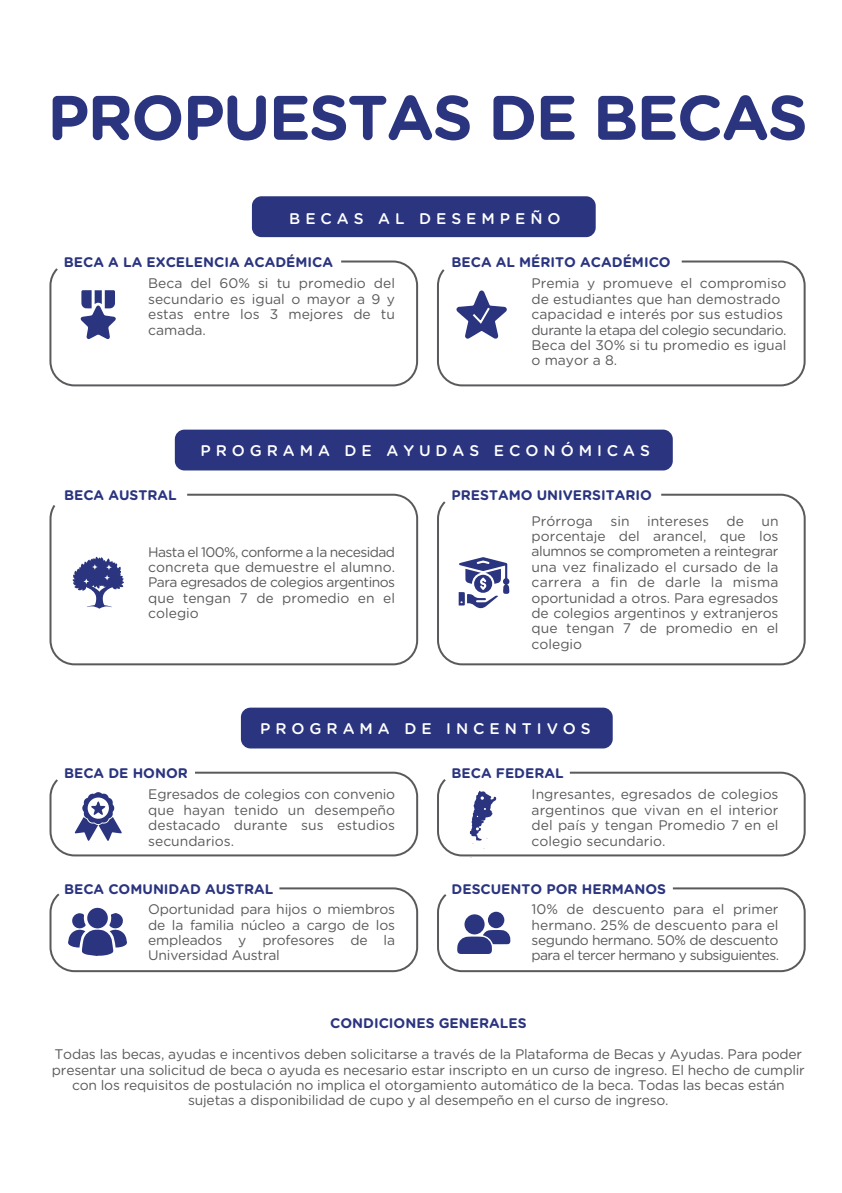
<style>
.page{position:relative;width:842px;height:1193px;background:#fff}
.page>*{position:absolute;margin:0;border:0;box-sizing:border-box;transform-origin:0 0}
.t1{font:700 62.8px "Gotham Rounded";letter-spacing:-.03em;color:#2a347f}
.t2{font:500 15.4px "Gotham Rounded";letter-spacing:.32em;color:#fff}
.t3{font:13.8px/15.4px "Gotham Rounded";letter-spacing:-.015em;color:#5a595c;text-align:justify}
.t4{font:700 13.8px "Gotham Rounded";color:#2a347f}
</style>
<div class="page">
<div style="left:175px;top:429px;width:497px;height:41px;background:#2a347f;border-radius:10px"></div>
<div style="left:241px;top:707px;width:371px;height:41px;background:#2a347f;border-radius:10px"></div>
<div style="left:252px;top:196px;width:343px;height:41px;background:#2a347f;border-radius:10px"></div>
<svg style="left:49px;top:260px;width:370px;height:127px"></svg>
<svg style="left:437px;top:260px;width:369px;height:127px"></svg>
<svg style="left:49px;top:493px;width:370px;height:173px"></svg>
<svg style="left:437px;top:493px;width:369px;height:173px"></svg>
<svg style="left:49px;top:771px;width:370px;height:86px"></svg>
<svg style="left:437px;top:771px;width:369px;height:86px"></svg>
<svg style="left:49px;top:887px;width:370px;height:86px"></svg>
<svg style="left:437px;top:887px;width:369px;height:86px"></svg>
<h1 class="t1" style="left:47px;top:71px;width:761px">PROPUESTAS DE BECAS</h1>
<p class="t2" style="left:289px;top:207px;width:273px">BECAS AL DESEMPEÑO</p>
<p class="t4" style="left:64px;top:252px;width:270px">BECA A LA EXCELENCIA ACADÉMICA</p>
<p class="t4" style="left:451px;top:252px;width:221px">BECA AL MÉRITO ACADÉMICO</p>
<p class="t3" style="left:148px;top:275px;width:248px">Beca del 60% si tu promedio del secundario es igual o mayor a 9 y estas entre los 3 mejores de tu camada.</p>
<p class="t3" style="left:531px;top:275px;width:256px;text-align:left">Premia y promueve el compromiso de estudiantes que han demostrado capacidad e interés por sus estudios durante la etapa del colegio secundario.<br>Beca del 30% si tu promedio es igual o mayor a 8.</p>
<p class="t2" style="left:200px;top:439px;width:451px">PROGRAMA DE AYUDAS ECONÓMICAS</p>
<p class="t4" style="left:64px;top:485px;width:114px">BECA AUSTRAL</p>
<p class="t4" style="left:451px;top:485px;width:202px">PRESTAMO UNIVERSITARIO</p>
<p class="t3" style="left:148px;top:543px;width:248px">Hasta el 100%, conforme a la necesidad concreta que demuestre el alumno.<br>Para egresados de colegios argentinos que tengan 7 de promedio en el colegio</p>
<p class="t3" style="left:531px;top:512px;width:63px">Prórroga</p>
<p class="t3" style="left:610px;top:512px;width:21px">sin</p>
<p class="t3" style="left:646px;top:512px;width:63px">intereses</p>
<p class="t3" style="left:726px;top:512px;width:19px">de</p>
<p class="t3" style="left:531px;top:512px;width:248px;text-indent:230px">un porcentaje del arancel, que los alumnos se comprometen a reintegrar una vez finalizado el cursado de la carrera a fin de darle la misma oportunidad a otros. Para egresados de colegios argentinos y extranjeros que tengan 7 de promedio en el colegio</p>
<p class="t2" style="left:260px;top:717px;width:332px">PROGRAMA DE INCENTIVOS</p>
<p class="t4" style="left:64px;top:763px;width:125px">BECA DE HONOR</p>
<p class="t4" style="left:451px;top:763px;width:114px">BECA FEDERAL</p>
<p class="t3" style="left:148px;top:786px;width:248px">Egresados de colegios con convenio que hayan tenido un desempeño destacado durante sus estudios secundarios.</p>
<p class="t3" style="left:531px;top:786px;width:248px">Ingresantes, egresados de colegios argentinos que vivan en el interior del país y tengan Promedio 7 en el colegio secundario.</p>
<p class="t4" style="left:64px;top:878px;width:211px">BECA COMUNIDAD AUSTRAL</p>
<p class="t4" style="left:451px;top:878px;width:216px">DESCUENTO POR HERMANOS</p>
<p class="t3" style="left:148px;top:901px;width:248px">Oportunidad para hijos o miembros de la familia núcleo a cargo de los empleados y profesores de la Universidad Austral</p>
<p class="t3" style="left:531px;top:901px;width:249px">10% de descuento para el primer hermano. 25% de descuento para el segundo hermano. 50% de descuento para el tercer hermano y subsiguientes.</p>
<p class="t4" style="left:330px;top:1013px;width:198px">CONDICIONES GENERALES</p>
<p class="t3" style="left:52px;top:1046px;width:754px;text-align:center">Todas las becas, ayudas e incentivos deben solicitarse a través de la Plataforma de Becas y Ayudas. Para poder presentar una solicitud de beca o ayuda es necesario estar inscripto en un curso de ingreso. El hecho de cumplir con los requisitos de postulación no implica el otorgamiento automático de la beca. Todas las becas están sujetas a disponibilidad de cupo y al desempeño en el curso de ingreso.</p>
</div>
